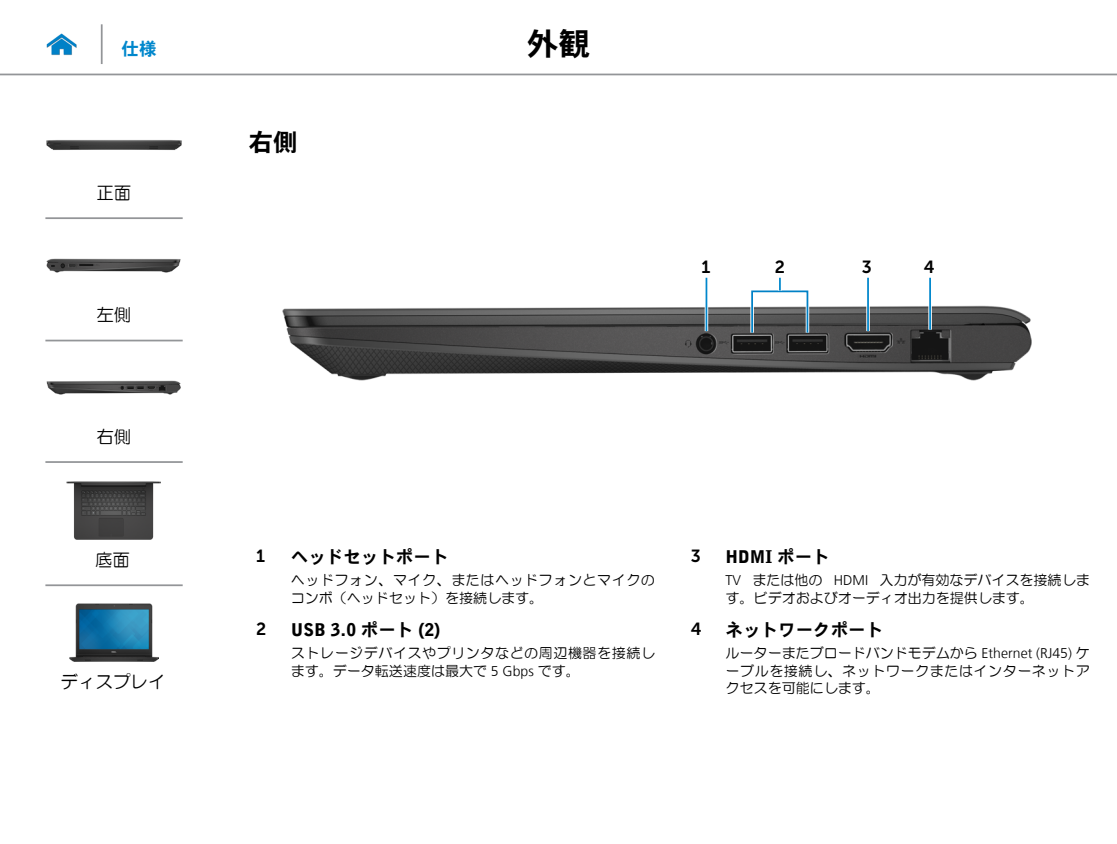
<style>
.page{position:relative;width:1117px;height:844px;background:#fff}
.page>*{position:absolute;margin:0;border:0;box-sizing:border-box;transform-origin:0 0}
.t1{font:31.5px "DFHS Gothic W7 WIN RKSJ H";color:#000}
.Head2{font:24.5px "DFHS Gothic W7 WIN RKSJ H";color:#000}
.Callout_Head{font:900 17.5px "Bell Gothic BT";color:#000}
.Callout_Head-2{font:17.5px "DFHS Gothic W7 WIN RKSJ H";color:#000}
.t2{font:17.5px "HG Maru Gothic MPRO";color:#000}
.Callout-L{font:17.5px "Museo Sans For Dell 700";color:#000}
.t3{font:17.5px "DFHS Gothic W7 WIN RKSJ H";color:#0087cc}
.Callout_description{font:14px/17.5px "HG Maru Gothic MPRO";color:#000}
.Callout_description-2{font:14px/17.5px "HG Maru Gothic MPRO";letter-spacing:.04em;color:#000}
.s1{font-family:"DFHS Gothic W7 WIN RKSJ H";font-weight:400}
.s2{font-family:"Frutiger 45";font-weight:300}
</style>
<div class="page">
<hr style="left:0;top:74px;width:1116px;height:1px;background:#939598">
<img style="left:46px;top:33px;width:31px;height:23px">
<img style="left:282px;top:305px;width:750px;height:76px">
<svg style="left:704px;top:278px;width:4px;height:53px"></svg>
<hr style="left:705px;top:278px;width:2px;height:53px;background:#0087cc">
<hr style="left:928px;top:278px;width:3px;height:51px;background:#fff">
<hr style="left:929px;top:278px;width:1px;height:51px;background:#0087cc">
<hr style="left:866px;top:278px;width:3px;height:53px;background:#fff">
<hr style="left:867px;top:278px;width:1px;height:53px;background:#0087cc">
<div style="left:750px;top:289px;width:59px;height:45px;border:4px solid #fff"></div>
<div style="left:751px;top:290px;width:57px;height:43px;border:2px solid #0081c6"></div>
<svg style="left:778px;top:278px;width:3px;height:12px"></svg>
<hr style="left:101px;top:24px;width:2px;height:40px;background:#939598">
<img style="left:46px;top:140px;width:136px;height:10px">
<img style="left:47px;top:258px;width:134px;height:14px">
<img style="left:47px;top:380px;width:134px;height:15px">
<img style="left:67px;top:481px;width:94px;height:58px">
<img style="left:69px;top:603px;width:89px;height:58px">
<hr style="left:45px;top:217px;width:138px;height:2px;background:#939598">
<hr style="left:45px;top:339px;width:138px;height:2px;background:#939598">
<hr style="left:45px;top:461px;width:138px;height:2px;background:#939598">
<hr style="left:45px;top:584px;width:138px;height:2px;background:#939598">
<p class="t3" style="left:122px;top:40px;width:36px">仕様</p>
<h1 class="t1" style="left:527px;top:28px;width:64px">外観</h1>
<p class="t2" style="left:96px;top:183px;width:36px">正面</p>
<p class="t2" style="left:96px;top:306px;width:36px">左側</p>
<p class="Head2" style="left:249px;top:129px;width:50px">右側</p>
<p class="Callout-L" style="left:701px;top:257px;width:10px">1</p>
<p class="Callout-L" style="left:774px;top:257px;width:12px">2</p>
<p class="Callout-L" style="left:861px;top:257px;width:12px">3</p>
<p class="Callout-L" style="left:923px;top:257px;width:12px">4</p>
<p class="t2" style="left:96px;top:428px;width:36px">右側</p>
<p class="t2" style="left:95px;top:550px;width:37px">底面</p>
<p class="t2" style="left:60px;top:673px;width:106px">ディスプレイ</p>
<p class="Callout-L" style="left:256px;top:546px;width:10px">1</p>
<p class="Callout_Head-2" style="left:291px;top:547px;width:159px">ヘッドセットポート</p>
<p class="Callout_description-2" style="left:291px;top:571px;width:365px">ヘッドフォン、マイク、またはヘッドフォンとマイクのコンボ（ヘッドセット）を接続します。</p>
<p class="Callout-L" style="left:256px;top:619px;width:12px">2</p>
<p class="Callout_Head" style="left:291px;top:618px;width:151px">USB 3.0 <span class="s1">ポート</span> (2)</p>
<p class="Callout_description-2" style="left:291px;top:644px;width:365px">ストレージデバイスやプリンタなどの周辺機器を接続します。データ転送速度は最大で <span class="s2">5 Gbps</span> です。</p>
<p class="Callout-L" style="left:690px;top:546px;width:12px">3</p>
<p class="Callout_Head" style="left:725px;top:545px;width:106px">HDMI <span class="s1">ポート</span></p>
<p class="Callout_description" style="left:725px;top:571px;width:365px"><span class="s2">TV</span> または他の <span class="s2">HDMI</span> 入力が有効なデバイスを接続します。ビデオおよびオーディオ出力を提供します。</p>
<p class="Callout-L" style="left:690px;top:619px;width:12px">4</p>
<p class="Callout_Head-2" style="left:725px;top:620px;width:159px">ネットワークポート</p>
<p class="Callout_description" style="left:725px;top:644px;width:365px;text-align:justify">ルーターまたブロードバンドモデムから <span class="s2">Ethernet (RJ45)</span> ケーブルを接続し、ネットワークまたはインターネットアクセスを可能にします。</p>
</div>
